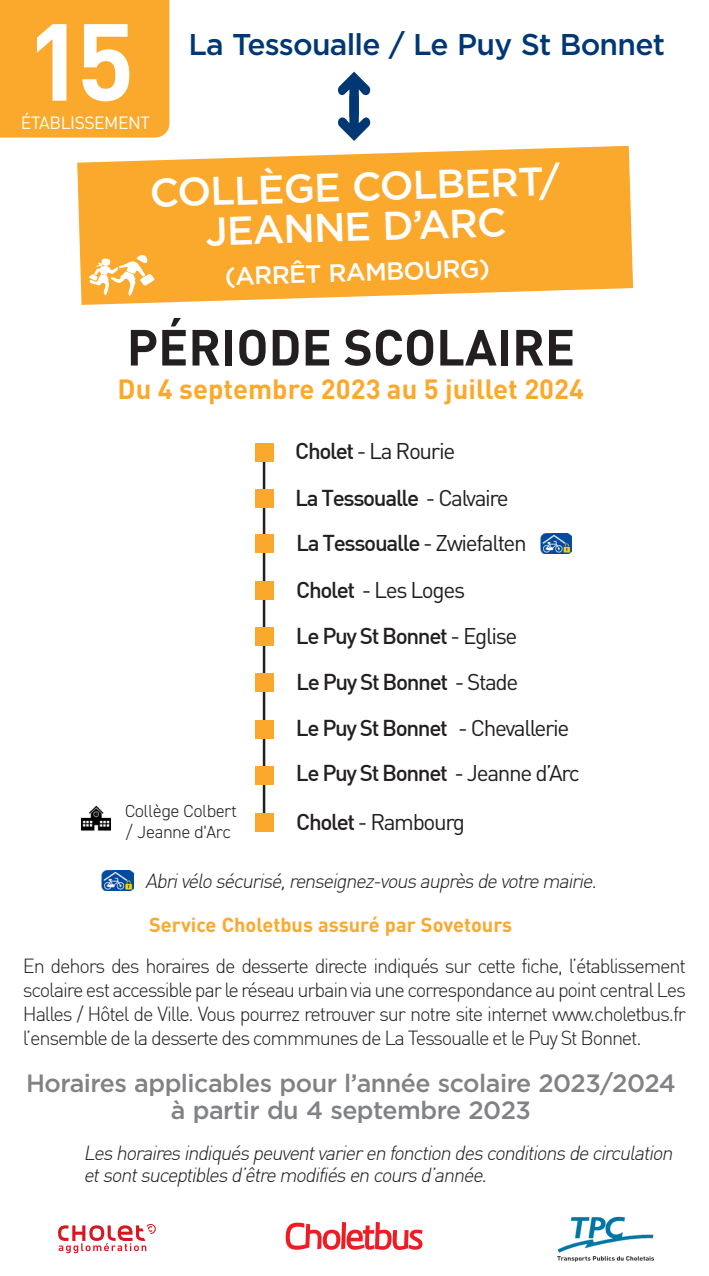
<style>
.page{position:relative;width:709px;height:1276px;background:#fff}
.page>*{position:absolute;margin:0;border:0;box-sizing:border-box;transform-origin:0 0}
.Normal_e{font:700 107.5px "DIN";color:#fff}
.t1{font:700 50px "DIN";color:#231f20}
.Normal_e-2{font:500 40px/40px "Gotham";color:#fff;text-align:center}
.Normal_e-3{font:500 30px "Gotham";letter-spacing:-.025em;color:#013874}
.t2{font:700 27.5px "DIN";color:#faa92c}
.Normal_e-4{font:500 25px "Gotham";letter-spacing:-.02em;color:#808285}
.Normal_e-5{font:500 25px "Gotham";color:#fff}
.t3{font:500 22.5px "DIN";letter-spacing:-.06em;color:#231f20}
.t4{font:22.5px "DIN";letter-spacing:-.06em;color:#231f20}
.t5{font:300 20px/24px "DIN";letter-spacing:-.06em;color:#231f20;text-align:justify}
.Normal_e-6{font:italic 300 20px "DIN";color:#231f20}
.Normal_e-7{font:700 20px "DIN";color:#faa92c}
.t6{font:300 17.5px "DIN2014";color:#231f20}
.Normal_e-8{font:17.5px "DIN";letter-spacing:-.025em;color:#fff}
.s1{font-weight:500}
.s2{font-weight:400}
</style>
<div class="page">
<svg style="left:77px;top:146px;width:556px;height:159px;background:#fab344"></svg>
<div style="left:0;top:0;width:169px;height:138px;background:#faa92c"></div>
<svg style="left:338px;top:72px;width:32px;height:69px"></svg>
<svg style="left:89px;top:255px;width:66px;height:41px"></svg>
<svg style="left:58px;top:1224px;width:98px;height:29px"></svg>
<img style="left:557px;top:1216px;width:97px;height:46px">
<svg style="left:285px;top:1221px;width:137px;height:29px"></svg>
<hr style="left:263px;top:454px;width:2px;height:368px;background:#231f20">
<div style="left:255px;top:766px;width:18px;height:18px;background:#faa92c"></div>
<div style="left:255px;top:535px;width:18px;height:18px;background:#faa92c"></div>
<div style="left:255px;top:443px;width:18px;height:18px;background:#faa92c"></div>
<div style="left:255px;top:813px;width:18px;height:18px;background:#faa92c"></div>
<div style="left:255px;top:720px;width:18px;height:18px;background:#faa92c"></div>
<div style="left:255px;top:581px;width:18px;height:18px;background:#faa92c"></div>
<div style="left:255px;top:674px;width:18px;height:18px;background:#faa92c"></div>
<div style="left:255px;top:489px;width:18px;height:18px;background:#faa92c"></div>
<div style="left:255px;top:627px;width:18px;height:19px;background:#faa92c"></div>
<img style="left:540px;top:533px;width:31px;height:20px">
<img style="left:102px;top:871px;width:31px;height:19px">
<img style="left:81px;top:805px;width:30px;height:26px">
<p class="Normal_e" style="left:26px;top:-8px;width:110px">15</p>
<p class="Normal_e-8" style="left:21px;top:112px;width:131px">ÉTABLISSEMENT</p>
<p class="Normal_e-3" style="left:188px;top:25px;width:478px">La Tessoualle / Le Puy St Bonnet</p>
<p class="Normal_e-2" style="left:149px;top:173px;width:412px;rotate:-2deg">COLLÈGE COLBERT/<br>JEANNE D’ARC</p>
<p class="Normal_e-5" style="left:224px;top:260px;width:267px;rotate:-2deg">(ARRÊT RAMBOURG)</p>
<p class="t1" style="left:127px;top:315px;width:450px">PÉRIODE SCOLAIRE</p>
<p class="t2" style="left:118px;top:371px;width:468px">Du 4 septembre 2023 au 5 juillet 2024</p>
<p class="t4" style="left:295px;top:437px;width:161px"><span class="s1">Cholet</span> - La Rourie</p>
<p class="t3" style="left:295px;top:483px;width:215px">La Tessoualle <span class="s2">- Calvaire</span></p>
<p class="t3" style="left:296px;top:528px;width:232px">La Tessoualle <span class="s2">- Zwiefalten</span></p>
<p class="t4" style="left:296px;top:575px;width:170px"><span class="s1">Cholet</span> - Les Loges</p>
<p class="t3" style="left:296px;top:621px;width:223px">Le Puy St Bonnet <span class="s2">- Eglise</span></p>
<p class="t3" style="left:296px;top:667px;width:224px">Le Puy St Bonnet <span class="s2">- Stade</span></p>
<p class="t6" style="left:125px;top:800px;width:113px">Collège Colbert</p>
<p class="t6" style="left:125px;top:821px;width:107px">/ Jeanne d’Arc</p>
<p class="t3" style="left:296px;top:714px;width:275px">Le Puy St Bonnet <span class="s2">- Chevallerie</span></p>
<p class="t3" style="left:296px;top:759px;width:285px">Le Puy St Bonnet <span class="s2">- Jeanne d’Arc</span></p>
<p class="t4" style="left:296px;top:807px;width:170px"><span class="s1">Cholet</span> - Rambourg</p>
<p class="Normal_e-6" style="left:145px;top:869px;width:457px">Abrivélosécurisé,renseignez-vousauprèsdevotremairie.</p>
<p class="Normal_e-7" style="left:149px;top:912px;width:364px">Service Choletbus assuré par Sovetours</p>
<p class="t5" style="left:23px;top:953px;width:664px">En dehors des horaires de desserte directe indiqués sur cette fiche, l’établissement scolaire est accessible par le réseau urbain via une correspondance au point central Les Halles / Hôtel de Ville. Vous pourrez retrouver sur notre site internet www.choletbus.fr l’ensemble de la desserte des commmunes de La Tessoualle et le Puy St Bonnet.</p>
<p class="Normal_e-4" style="left:26px;top:1066px;width:651px">Horaires applicables pour l’année scolaire 2023/2024</p>
<p class="Normal_e-4" style="left:171px;top:1094px;width:361px">à partir du 4 septembre 2023</p>
<p class="Normal_e-6" style="left:83px;top:1140px;width:595px">Leshorairesindiquéspeuventvarierenfonctiondesconditionsdecirculation</p>
<p class="Normal_e-6" style="left:83px;top:1163px;width:409px">etsontsuceptiblesd’êtremodifiésencoursd’année.</p>
</div>
